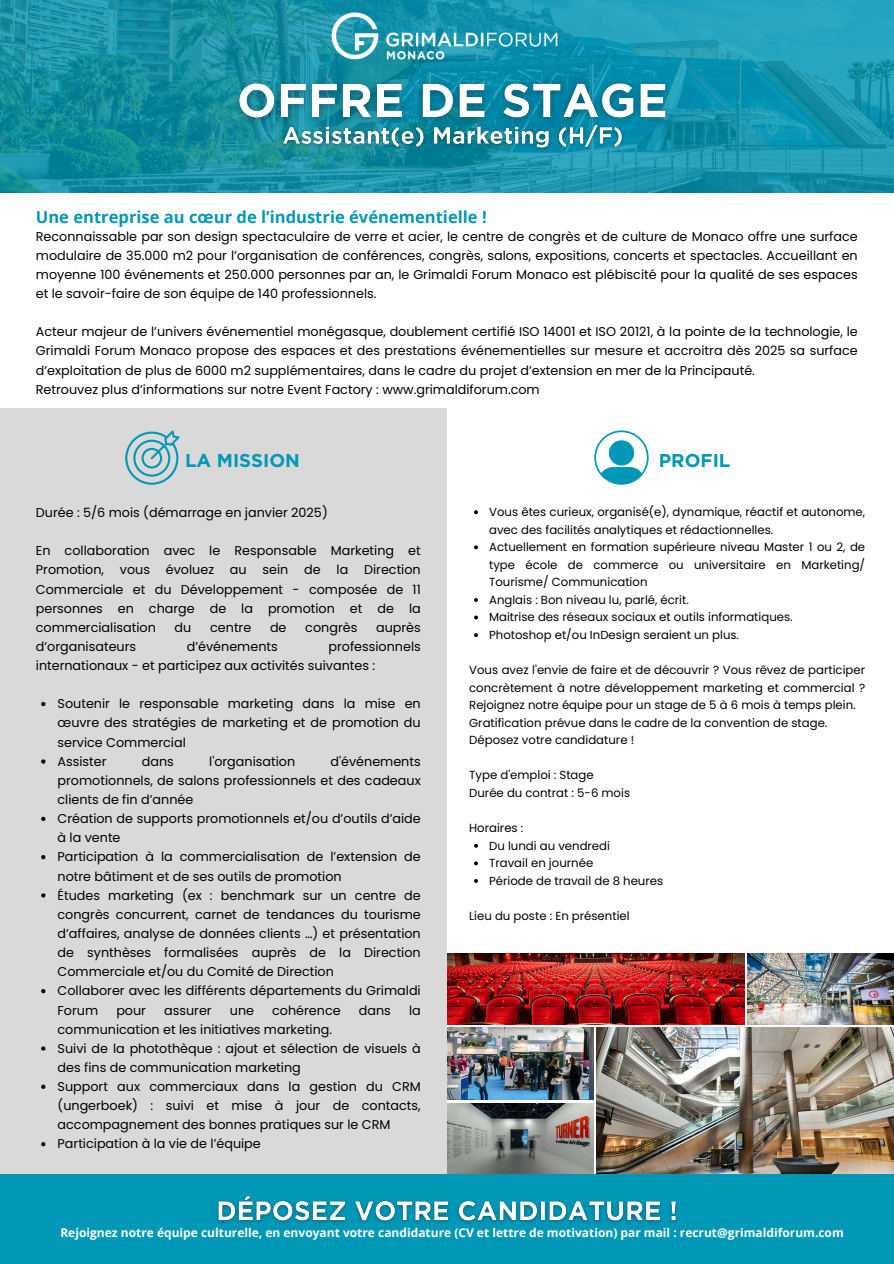
<style>
.page{position:relative;width:894px;height:1264px;background:#fff}
.page>*{position:absolute;margin:0;border:0;box-sizing:border-box;transform-origin:0 0}
.t1{font:700 18.6px "Gotham";color:#0198b8}
.t2{font:700 16.5px "Open Sans";color:#0198b8}
.t3{font:12.75px/19.2px "Poppins";color:#000;text-align:justify}
.t4{font:700 12px "Open Sans";color:#fff}
.t5{font:11.7px/17.5px "Poppins";color:#000;text-align:justify}
</style>
<div class="page">
<img style="left:446px;top:953px;width:297px;height:71px">
<img style="left:747px;top:953px;width:146px;height:71px">
<img style="left:446px;top:1027px;width:147px;height:72px">
<img style="left:446px;top:1103px;width:147px;height:71px">
<img style="left:596px;top:1027px;width:297px;height:147px">
<div style="left:0;top:408px;width:446px;height:766px;background:#d9d9d9"></div>
<img style="left:0;top:0;width:893px;height:193px">
<div style="left:0;top:1174px;width:893px;height:89px;background:#0198b8"></div>
<img style="left:286px;top:0;width:317px;height:72px">
<svg style="left:594px;top:430px;width:54px;height:54px"></svg>
<svg style="left:125px;top:430px;width:54px;height:54px"></svg>
<img style="left:227px;top:72px;width:451px;height:61px">
<img style="left:276px;top:120px;width:351px;height:36px">
<svg style="left:41px;top:702px;width:4px;height:4px"></svg>
<svg style="left:41px;top:759px;width:4px;height:4px"></svg>
<svg style="left:41px;top:816px;width:4px;height:5px"></svg>
<svg style="left:41px;top:855px;width:4px;height:4px"></svg>
<svg style="left:41px;top:893px;width:4px;height:4px"></svg>
<svg style="left:41px;top:989px;width:4px;height:4px"></svg>
<svg style="left:41px;top:1046px;width:4px;height:4px"></svg>
<svg style="left:41px;top:1084px;width:4px;height:4px"></svg>
<svg style="left:41px;top:1142px;width:4px;height:4px"></svg>
<svg style="left:474px;top:510px;width:4px;height:4px"></svg>
<svg style="left:474px;top:545px;width:4px;height:4px"></svg>
<svg style="left:474px;top:598px;width:4px;height:4px"></svg>
<svg style="left:474px;top:615px;width:4px;height:4px"></svg>
<svg style="left:474px;top:633px;width:4px;height:4px"></svg>
<svg style="left:474px;top:843px;width:4px;height:4px"></svg>
<svg style="left:474px;top:861px;width:4px;height:4px"></svg>
<svg style="left:474px;top:879px;width:4px;height:3px"></svg>
<img style="left:216px;top:1195px;width:461px;height:29px">
<p class="t2" style="left:36px;top:205px;width:452px">Une entreprise au cœur de l’industrie événementielle !</p>
<p class="t3" style="left:36px;top:226px;width:823px">Reconnaissable par son design spectaculaire de verre et acier, le centre de congrès et de culture de Monaco offre une surface modulaire de 35.000 m2 pour l’organisation de conférences, congrès, salons, expositions, concerts et spectacles. Accueillant en moyenne 100 événements et 250.000 personnes par an, le Grimaldi Forum Monaco est plébiscité pour la qualité de ses espaces et le savoir-faire de son équipe de 140 professionnels.</p>
<p class="t3" style="left:36px;top:322px;width:823px">Acteur majeur de l’univers événementiel monégasque, doublement certifié ISO 14001 et ISO 20121, à la pointe de la technologie, le Grimaldi Forum Monaco propose des espaces et des prestations événementielles sur mesure et accroitra dès 2025 sa surface d’exploitation de plus de 6000 m2 supplémentaires, dans le cadre du projet d’extension en mer de la Principauté.</p>
<p class="t3" style="left:36px;top:379px;width:505px">Retrouvez plus d’informations sur notre Event Factory : www.grimaldiforum.com</p>
<p class="t1" style="left:185px;top:449px;width:116px">LA MISSION</p>
<p class="t3" style="left:36px;top:503px;width:293px">Durée : 5/6 mois (démarrage en janvier 2025)</p>
<p class="t3" style="left:36px;top:541px;width:386px">En collaboration avec le Responsable Marketing et Promotion, vous évoluez au sein de la Direction Commerciale et du Développement - composée de 11 personnes en charge de la promotion et de la commercialisation</p>
<p class="t3" style="left:175px;top:617px;width:18px">du</p>
<p class="t3" style="left:210px;top:617px;width:43px">centre</p>
<p class="t3" style="left:270px;top:617px;width:18px">de</p>
<p class="t3" style="left:305px;top:617px;width:53px">congrès</p>
<p class="t3" style="left:376px;top:617px;width:46px">auprès</p>
<p class="t3" style="left:36px;top:637px;width:102px">d’organisateurs</p>
<p class="t3" style="left:187px;top:637px;width:92px">d’événements</p>
<p class="t3" style="left:36px;top:637px;width:386px;text-indent:292px">professionnels internationaux - et participez aux activités suivantes :</p>
<h4 class="t3" style="left:58px;top:694px;width:364px">Soutenir le responsable marketing dans la mise en œuvre des stratégies de marketing et de promotion du service Commercial</h4>
<p class="t3" style="left:58px;top:751px;width:50px">Assister</p>
<p class="t3" style="left:142px;top:751px;width:34px">dans</p>
<p class="t3" style="left:209px;top:751px;width:87px">l'organisation</p>
<p class="t3" style="left:58px;top:751px;width:364px;text-indent:273px">d'événements promotionnels, de salons professionnels et des cadeaux clients de fin d’année</p>
<p class="t3" style="left:58px;top:809px;width:364px">Création de supports promotionnels et/ou d’outils d’aide à la vente</p>
<p class="t3" style="left:58px;top:847px;width:364px">Participation à la commercialisation de l’extension de notre bâtiment et de ses outils de promotion</p>
<p class="t3" style="left:58px;top:885px;width:364px">Études marketing (ex : benchmark sur un centre de congrès concurrent, carnet de tendances du tourisme d’affaires, analyse de données clients …) et présentation de synthèses formalisées auprès de la Direction Commerciale et/ou du Comité de Direction</p>
<p class="t3" style="left:58px;top:981px;width:364px">Collaborer avec les différents départements du Grimaldi<br>Forum</p>
<p class="t3" style="left:116px;top:1000px;width:31px">pour</p>
<p class="t3" style="left:164px;top:1000px;width:49px">assurer</p>
<p class="t3" style="left:230px;top:1000px;width:26px">une</p>
<p class="t3" style="left:272px;top:1000px;width:70px">cohérence</p>
<p class="t3" style="left:359px;top:1000px;width:34px">dans</p>
<p class="t3" style="left:409px;top:1000px;width:13px">la</p>
<p class="t3" style="left:58px;top:1019px;width:276px">communication et les initiatives marketing.</p>
<p class="t3" style="left:58px;top:1038px;width:364px">Suivi de la photothèque : ajout et sélection de visuels à des fins de communication marketing</p>
<p class="t3" style="left:58px;top:1076px;width:364px">Support aux commerciaux dans la gestion du CRM (ungerboek) : suivi et mise à jour de contacts, accompagnement des bonnes pratiques sur le CRM</p>
<p class="t3" style="left:58px;top:1134px;width:205px">Participation à la vie de l’équipe</p>
<p class="t1" style="left:658px;top:449px;width:73px">PROFIL</p>
<p class="t5" style="left:489px;top:503px;width:377px">Vous êtes curieux, organisé(e), dynamique, réactif et autonome, avec des facilités analytiques et rédactionnelles.</p>
<p class="t5" style="left:489px;top:538px;width:377px">Actuellement en formation supérieure niveau Master 1 ou 2, de type école de commerce ou universitaire en Marketing/ Tourisme/ Communication</p>
<p class="t5" style="left:489px;top:591px;width:201px">Anglais : Bon niveau lu, parlé, écrit.</p>
<h4 class="t5" style="left:489px;top:608px;width:305px">Maitrise des réseaux sociaux et outils informatiques.</h4>
<p class="t5" style="left:489px;top:626px;width:251px">Photoshop et/ou InDesign seraient un plus.</p>
<p class="t5" style="left:469px;top:661px;width:397px">Vous avez l'envie de faire et de découvrir ? Vous rêvez de participer concrètement à notre développement marketing et commercial ?<br>Rejoignez notre équipe pour un stage de 5 à 6 mois à temps plein.</p>
<p class="t5" style="left:469px;top:714px;width:359px">Gratification prévue dans le cadre de la convention de stage.</p>
<p class="t5" style="left:469px;top:731px;width:166px">Déposez votre candidature !</p>
<p class="t5" style="left:469px;top:766px;width:126px">Type d'emploi : Stage</p>
<p class="t5" style="left:469px;top:784px;width:162px">Durée du contrat : 5-6 mois</p>
<p class="t5" style="left:469px;top:819px;width:56px">Horaires :</p>
<p class="t5" style="left:489px;top:836px;width:122px">Du lundi au vendredi</p>
<p class="t5" style="left:489px;top:854px;width:106px">Travail en journée</p>
<p class="t5" style="left:489px;top:872px;width:175px">Période de travail de 8 heures</p>
<p class="t5" style="left:469px;top:907px;width:162px">Lieu du poste : En présentiel</p>
<p class="t4" style="left:60px;top:1224px;width:784px">Rejoignez notre équipe culturelle, en envoyant votre candidature (CV et lettre de motivation) par mail : recrut@grimaldiforum.com</p>
</div>
